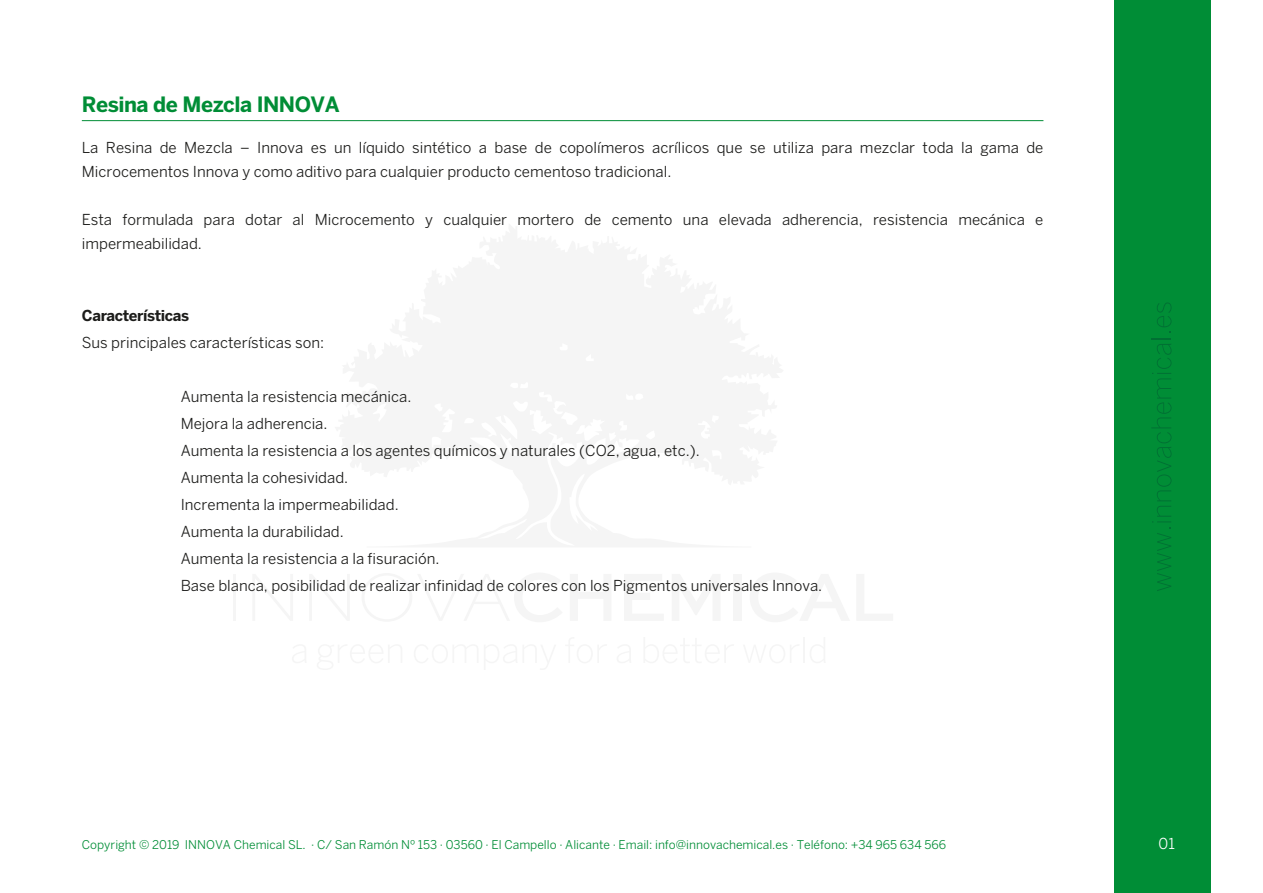
<style>
.page{position:relative;width:1263px;height:893px;background:#fff}
.page>*{position:absolute;margin:0;border:0;box-sizing:border-box;transform-origin:0 0}
.t1{font:700 21px "Benton Sans";letter-spacing:-.025em;color:#008d36}
.t2{font:15px/27px "Benton Sans";color:#1d1d1b}
.t3{font:700 15px "Benton Sans";letter-spacing:-.025em;color:#1d1d1b}
.t4{font:15px "Benton Sans";color:#fff}
.t5{font:12px "Benton Sans";color:#008d36}
</style>
<div class="page">
<hr style="left:233px;top:574px;width:3px;height:47px;background:#f5f5f5">
<div style="left:733px;top:574px;width:8px;height:47px;background:#f5f5f5"></div>
<hr style="left:803px;top:637px;width:2px;height:26px;background:#f5f5f5">
<hr style="left:82px;top:120px;width:961px;height:1px;background:#008d36">
<div style="left:1114px;top:0;width:96px;height:893px;background:#008d36"></div>
<svg style="left:1157px;top:528px;width:14px;height:63px"></svg>
<svg style="left:1151px;top:302px;width:20px;height:220px"></svg>
<h1 class="t1" style="left:82px;top:92px;width:259px">Resina de Mezcla INNOVA</h1>
<p class="t2" style="left:82px;top:135px;width:963px;line-height:24px">La Resina de Mezcla – Innova es un líquido sintético a base de copolímeros acrílicos que se utiliza para mezclar toda la gama de<br>Microcementos Innova y como aditivo para cualquier producto cementoso tradicional.</p>
<p class="t2" style="left:82px;top:207px;width:963px;line-height:24px">Esta formulada para dotar al Microcemento y cualquier mortero de cemento una elevada adherencia, resistencia mecánica e impermeabilidad.</p>
<p class="t3" style="left:82px;top:307px;width:109px">Características</p>
<p class="t2" style="left:82px;top:329px;width:244px">Sus principales características son:</p>
<p class="t2" style="left:181px;top:383px;width:643px">Aumenta la resistencia mecánica.<br>Mejora la adherencia.<br>Aumenta la resistencia a los agentes químicos y naturales (CO2, agua, etc.).<br>Aumenta la cohesividad.<br>Incrementa la impermeabilidad.<br>Aumenta la durabilidad.<br>Aumenta la resistencia a la fisuración.<br>Base blanca, posibilidad de realizar infinidad de colores con los Pigmentos universales Innova.</p>
<p class="t5" style="left:82px;top:838px;width:866px">Copyright © 2019 INNOVA Chemical SL. · C/ San Ramón Nº 153 · 03560 · El Campello · Alicante · Email: info@innovachemical.es · Teléfono: +34 965 634 566</p>
<p class="t4" style="left:1159px;top:835px;width:18px">01</p>
</div>
